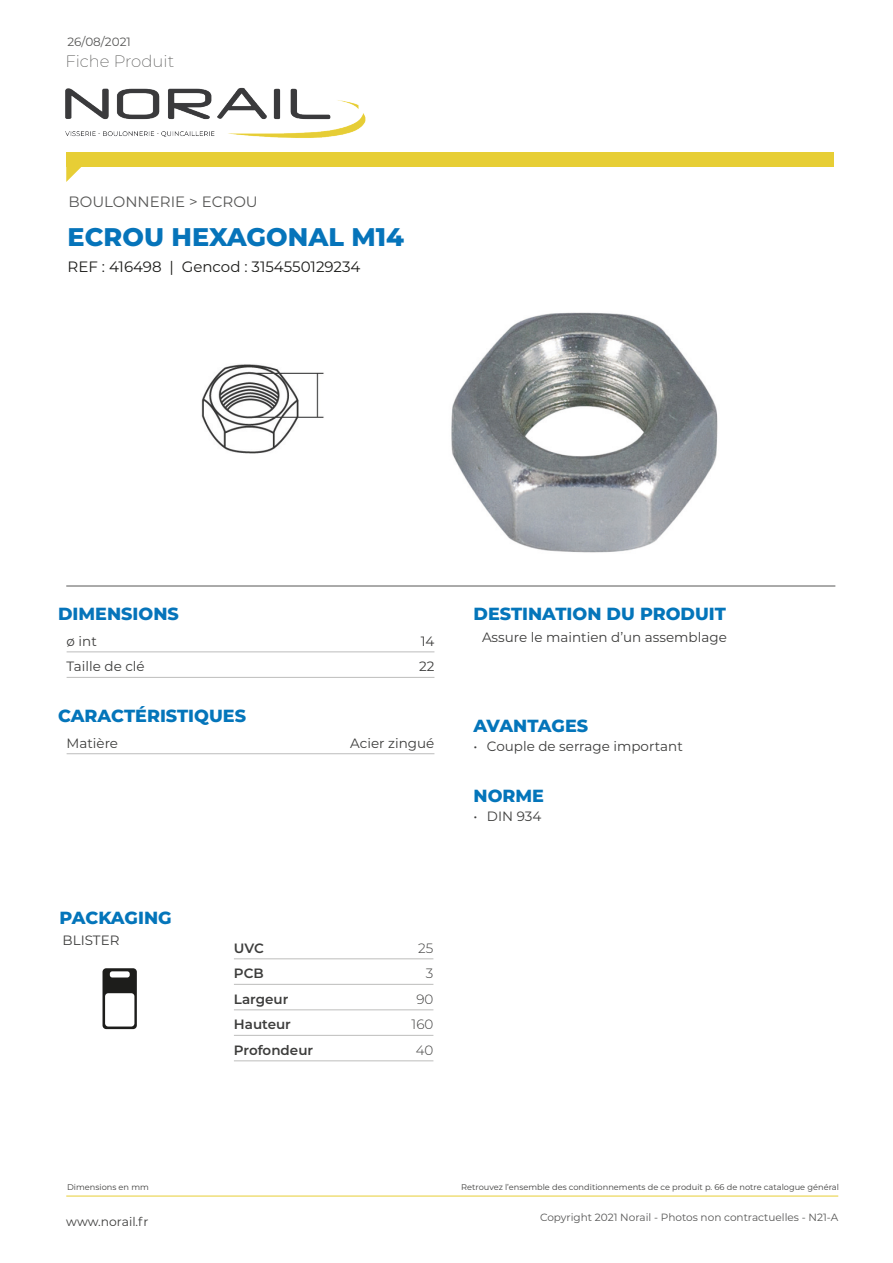
<style>
.page{position:relative;width:893px;height:1263px;background:#fff}
.page>*{position:absolute;margin:0;border:0;box-sizing:border-box;transform-origin:0 0}
.t1{font:800 25.5px "Montserrat";color:#0674ba}
.t2{font:800 17.55px "Montserrat";color:#0475ba}
.t3{font:800 17.55px "Montserrat";color:#0674ba}
.t4{font:200 16.5px "Montserrat";color:#575756}
.t5{font:15px "Montserrat";color:#1d1d1b}
.t6{font:15px "Montserrat";color:#575756}
.t7{font:13.5px "Montserrat";color:#3d3d3c}
.t8{font:600 13.5px "Montserrat";color:#3d3d3c}
.t9{font:300 13.5px "Montserrat";color:#3d3d3c}
.t10{font:12.3px "Montserrat";color:#3d3d3c}
.t11{font:12px "Montserrat";color:#575756}
.t12{font:10.5px "Montserrat";color:#575756}
.t13{font:8.25px "Montserrat";color:#3d3d3c}
</style>
<div class="page">
<div style="left:66px;top:152px;width:767px;height:15px;background:#e7ce35"></div>
<svg style="left:66px;top:167px;width:15px;height:15px"></svg>
<img style="left:65px;top:87px;width:301px;height:51px">
<hr style="left:66px;top:586px;width:769px;height:1px;background:#575756">
<hr style="left:66px;top:1196px;width:772px;height:1px;background:#e7ce35">
<hr style="left:67px;top:651px;width:367px;height:1px;background:#bdbdbc">
<hr style="left:67px;top:677px;width:367px;height:1px;background:#bdbdbc">
<hr style="left:67px;top:753px;width:367px;height:1px;background:#bdbdbc">
<hr style="left:234px;top:958px;width:199px;height:1px;background:#bdbdbc">
<hr style="left:234px;top:984px;width:199px;height:1px;background:#bdbdbc">
<hr style="left:234px;top:1009px;width:199px;height:1px;background:#bdbdbc">
<hr style="left:234px;top:1035px;width:199px;height:1px;background:#bdbdbc">
<hr style="left:234px;top:1060px;width:199px;height:1px;background:#bdbdbc">
<svg style="left:103px;top:968px;width:34px;height:61px"></svg>
<img style="left:451px;top:312px;width:267px;height:241px">
<img style="left:201px;top:364px;width:123px;height:90px">
<p class="t11" style="left:67px;top:33px;width:65px">26/08/2021</p>
<p class="t4" style="left:65px;top:50px;width:110px">Fiche Produit</p>
<p class="t6" style="left:68px;top:192px;width:191px">BOULONNERIE &gt; ECROU</p>
<p class="t1" style="left:68px;top:219px;width:338px">ECROU HEXAGONAL M14</p>
<p class="t5" style="left:68px;top:256px;width:294px">REF : 416498 | Gencod : 3154550129234</p>
<p class="t3" style="left:58px;top:601px;width:122px">DIMENSIONS</p>
<p class="t7" style="left:67px;top:632px;width:32px">ø int</p>
<p class="t7" style="left:421px;top:632px;width:15px">14</p>
<p class="t7" style="left:67px;top:657px;width:80px">Taille de clé</p>
<p class="t7" style="left:419px;top:657px;width:17px">22</p>
<p class="t2" style="left:58px;top:703px;width:189px">CARACTÉRISTIQUES</p>
<p class="t7" style="left:67px;top:734px;width:53px">Matière</p>
<p class="t7" style="left:350px;top:734px;width:86px">Acier zingué</p>
<p class="t2" style="left:60px;top:904px;width:114px">PACKAGING</p>
<p class="t7" style="left:63px;top:930px;width:58px">BLISTER</p>
<p class="t8" style="left:234px;top:938px;width:32px">UVC</p>
<p class="t9" style="left:418px;top:939px;width:17px">25</p>
<p class="t8" style="left:234px;top:964px;width:31px">PCB</p>
<p class="t9" style="left:426px;top:964px;width:9px">3</p>
<p class="t8" style="left:234px;top:989px;width:56px">Largeur</p>
<p class="t9" style="left:416px;top:990px;width:19px">90</p>
<p class="t8" style="left:234px;top:1015px;width:59px">Hauteur</p>
<p class="t9" style="left:412px;top:1015px;width:23px">160</p>
<p class="t8" style="left:234px;top:1040px;width:81px">Profondeur</p>
<p class="t9" style="left:416px;top:1041px;width:19px">40</p>
<p class="t2" style="left:474px;top:601px;width:254px">DESTINATION DU PRODUIT</p>
<p class="t7" style="left:482px;top:628px;width:246px">Assure le maintien d’un assemblage</p>
<p class="t2" style="left:474px;top:712px;width:116px">AVANTAGES</p>
<p class="t7" style="left:474px;top:737px;width:211px">• Couple de serrage important</p>
<p class="t2" style="left:474px;top:783px;width:72px">NORME</p>
<p class="t7" style="left:474px;top:807px;width:69px">• DIN 934</p>
<p class="t13" style="left:67px;top:1182px;width:83px">Dimensions en mm</p>
<p class="t13" style="left:461px;top:1182px;width:379px">Retrouvez l’ensemble des conditionnements de ce produit p. 66 de notre catalogue général</p>
<p class="t10" style="left:66px;top:1213px;width:84px">www.norail.fr</p>
<p class="t12" style="left:540px;top:1209px;width:300px">Copyright 2021 Norail - Photos non contractuelles - N21-A</p>
</div>
